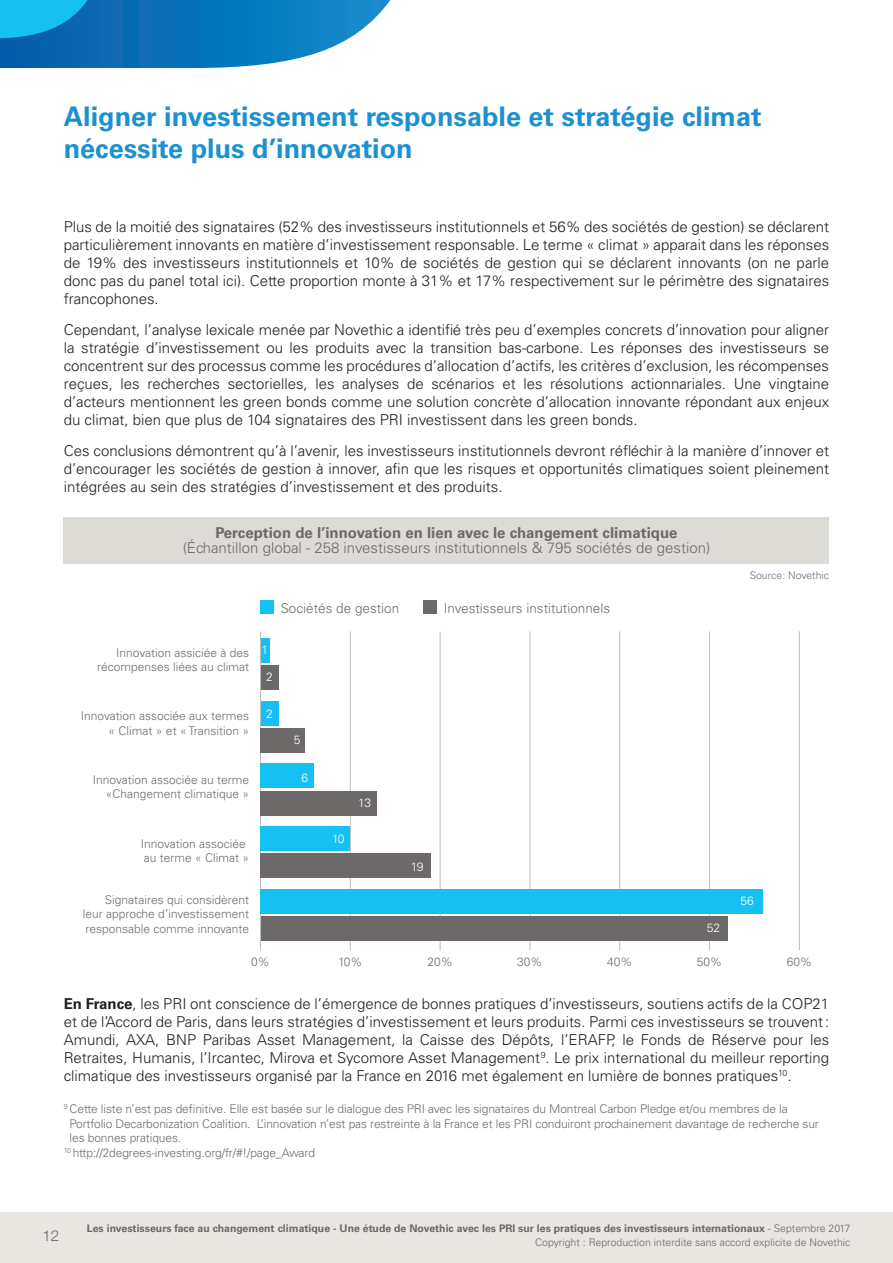
<style>
.page{position:relative;width:893px;height:1263px;background:#fff}
.page>*{position:absolute;margin:0;border:0;box-sizing:border-box;transform-origin:0 0}
.t1{font:700 27px/32.4px "Univers LT Std";color:#1d90d0}
.t2{font:300 15px/18px "Univers LT Std";color:#231f20;text-align:justify}
.t3{font:300 15px "Univers LT Std";color:#6c6968}
.t4{font:700 15px "Univers LT Std";color:#6c6968}
.t5{font:300 15px "Helvetica Neue LT Pro";color:#6c6968}
.t6{font:300 13.5px "Univers LT Std";color:#6c6d70}
.t7{font:300 12px/14.4px "Univers LT Std";letter-spacing:-.01em;color:#6c6d70;text-align:right}
.t8{font:300 12px "Univers LT Std";letter-spacing:-.05em;color:#fff}
.t9{font:700 10.5px "Univers LT Std";color:#6c6968}
.t10{font:300 10.5px "Univers LT Std";color:#6c6968}
.t11{font:300 10.5px "Univers LT Std";color:#6c6d70}
.s1{font-weight:700}
.s2{font-weight:300}
</style>
<div class="page">
<div style="left:0;top:1212px;width:893px;height:51px;background:#e7e6e1"></div>
<svg style="left:0;top:0;width:390px;height:68px"></svg>
<hr style="left:350px;top:631px;width:1px;height:319px;background:#bcbdc0">
<hr style="left:440px;top:631px;width:1px;height:319px;background:#bcbdc0">
<hr style="left:530px;top:631px;width:1px;height:319px;background:#bcbdc0">
<hr style="left:619px;top:631px;width:1px;height:319px;background:#bcbdc0">
<hr style="left:709px;top:631px;width:1px;height:319px;background:#bcbdc0">
<hr style="left:799px;top:631px;width:1px;height:319px;background:#bcbdc0">
<hr style="left:260px;top:631px;width:1px;height:319px;background:#bcbdc0">
<div style="left:261px;top:916px;width:466px;height:25px;background:#6c6968"></div>
<div style="left:261px;top:889px;width:502px;height:24px;background:#15c0f2"></div>
<div style="left:261px;top:853px;width:170px;height:25px;background:#6c6968"></div>
<div style="left:261px;top:826px;width:89px;height:25px;background:#15c0f2"></div>
<div style="left:261px;top:791px;width:116px;height:24px;background:#6c6968"></div>
<div style="left:261px;top:764px;width:53px;height:24px;background:#15c0f2"></div>
<div style="left:261px;top:728px;width:44px;height:24px;background:#6c6968"></div>
<div style="left:261px;top:701px;width:17px;height:24px;background:#15c0f2"></div>
<div style="left:261px;top:665px;width:17px;height:25px;background:#6c6968"></div>
<div style="left:261px;top:638px;width:8px;height:25px;background:#15c0f2"></div>
<div style="left:260px;top:601px;width:14px;height:13px;background:#15c0f2"></div>
<div style="left:423px;top:601px;width:14px;height:13px;background:#6c6968"></div>
<div style="left:64px;top:517px;width:765px;height:46px;background:#dddbd6"></div>
<p class="t1" style="left:64px;top:100px;width:699px">Aligner investissement responsable et stratégie climat nécessite plus d’innovation</p>
<p class="t2" style="left:64px;top:218px;width:767px">Plus de la moitié des signataires (52% des investisseurs institutionnels et 56% des sociétés de gestion) se déclarent particulièrement innovants en matière d’investissement responsable. Le terme « climat » apparait dans les réponses de 19% des investisseurs institutionnels et 10% de sociétés de gestion qui se déclarent innovants (on ne parle donc pas du panel total ici). Cette proportion monte à 31% et 17% respectivement sur le périmètre des signataires francophones.</p>
<p class="t2" style="left:64px;top:320px;width:767px">Cependant, l’analyse lexicale menée par Novethic a identifié très peu d’exemples concrets d’innovation pour aligner la stratégie d’investissement ou les produits avec la transition bas-carbone. Les réponses des investisseurs se concentrent sur des processus comme les procédures d’allocation d’actifs, les critères d’exclusion, les récompenses reçues, les recherches sectorielles, les analyses de scénarios et les résolutions actionnariales. Une vingtaine d’acteurs mentionnent les green bonds comme une solution concrète d’allocation innovante répondant aux enjeux du climat, bien que plus de 104 signataires des PRI investissent dans les green bonds.</p>
<p class="t2" style="left:64px;top:441px;width:767px">Ces conclusions démontrent qu’à l’avenir, les investisseurs institutionnels devront réfléchir à la manière d’innover et d’encourager les sociétés de gestion à innover, afin que les risques et opportunités climatiques soient pleinement intégrées au sein des stratégies d’investissement et des produits.</p>
<p class="t4" style="left:215px;top:524px;width:464px">Perception de l’innovation en lien avec le changement climatique</p>
<p class="t3" style="left:183px;top:539px;width:529px">(Échantillon global - 258 investisseurs institutionnels &amp; 795 sociétés de gestion)</p>
<p class="t7" style="left:97px;top:645px;width:154px">Innovation assiciée à des récompenses liées au climat</p>
<p class="t7" style="left:81px;top:709px;width:170px">Innovation associée aux termes « Climat » et « Transition »</p>
<p class="t7" style="left:93px;top:772px;width:158px">Innovation associée au terme «Changement climatique »</p>
<p class="t7" style="left:141px;top:836px;width:110px;text-align:left">Innovation associée au terme « Climat »</p>
<p class="t7" style="left:83px;top:892px;width:168px;text-align:justify;text-indent:22px">Signataires qui considèrent leur approche d’investissement responsable comme innovante</p>
<p class="t6" style="left:281px;top:600px;width:120px">Sociétés de gestion</p>
<p class="t6" style="left:444px;top:600px;width:168px">Investisseurs institutionnels</p>
<p class="t8" style="left:262px;top:643px;width:8px">1</p>
<p class="t8" style="left:266px;top:670px;width:8px">2</p>
<p class="t8" style="left:266px;top:706px;width:8px">2</p>
<p class="t8" style="left:294px;top:733px;width:8px">5</p>
<p class="t8" style="left:301px;top:770px;width:8px">6</p>
<p class="t8" style="left:332px;top:832px;width:14px">10</p>
<p class="t8" style="left:358px;top:796px;width:14px">13</p>
<p class="t8" style="left:411px;top:859px;width:14px">19</p>
<p class="t8" style="left:707px;top:921px;width:15px">52</p>
<p class="t11" style="left:750px;top:569px;width:81px">Source: Novethic</p>
<p class="t8" style="left:740px;top:894px;width:15px">56</p>
<p class="t7" style="left:251px;top:955px;width:20px">0%</p>
<p class="t7" style="left:338px;top:955px;width:26px">10%</p>
<p class="t7" style="left:427px;top:955px;width:27px">20%</p>
<p class="t7" style="left:517px;top:955px;width:27px">30%</p>
<p class="t7" style="left:607px;top:955px;width:27px">40%</p>
<p class="t7" style="left:697px;top:955px;width:27px">50%</p>
<p class="t7" style="left:787px;top:955px;width:27px">60%</p>
<p class="t2" style="left:64px;top:995px;width:767px"><span class="s1">En France</span>, les PRI ont conscience de l’émergence de bonnes pratiques d’investisseurs, soutiens actifs de la COP21 et de l’Accord de Paris, dans leurs stratégies d’investissement et leurs produits. Parmi ces investisseurs se trouvent:<br>Amundi, AXA, BNP Paribas Asset Management, la Caisse des Dépôts, l’ERAFP, le Fonds de Réserve pour les Retraites, Humanis, l’Ircantec, Mirova et Sycomore Asset Management<sup>9</sup>. Le prix international du meilleur reporting climatique des investisseurs organisé par la France en 2016 met également en lumière de bonnes pratiques<sup>10</sup>.</p>
<p class="t7" style="left:70px;top:1102px;width:751px;text-align:left;text-indent:-6px"><sup>9</sup> Cette liste n’est pas definitive. Elle est basée sur le dialogue des PRI avec les signataires du Montreal Carbon Pledge et/ou membres de la<br>Portfolio Decarbonization Coalition. L’innovation n’est pas restreinte à la France et les PRI conduiront prochainement davantage de recherche sur les bonnes pratiques.</p>
<p class="t7" style="left:64px;top:1145px;width:253px"><sup>10</sup> http://2degrees-investing.org/fr/#!/page_Award</p>
<p class="t5" style="left:43px;top:1227px;width:18px">12</p>
<p class="t9" style="left:87px;top:1222px;width:765px">Les investisseurs face au changement climatique - Une étude de Novethic avec les PRI sur les pratiques des investisseurs internationaux <span class="s2">- Septembre 2017</span></p>
<p class="t10" style="left:535px;top:1236px;width:317px">Copyright : Reproduction interdite sans accord explicite de Novethic</p>
</div>
